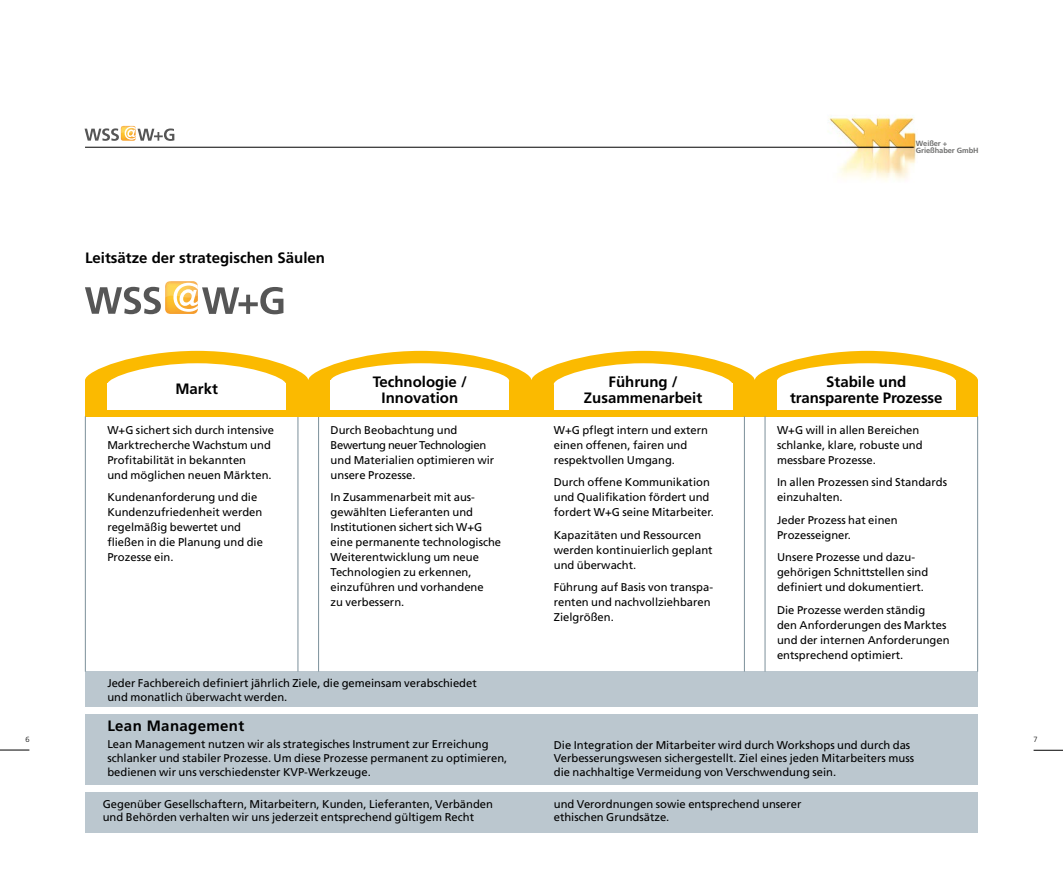
<style>
.page{position:relative;width:1063px;height:886px;background:#fff}
.page>*{position:absolute;margin:0;border:0;box-sizing:border-box;transform-origin:0 0}
.t1{font:700 15px/16.2px "Frutiger LT Std";color:#000;text-align:center}
.t2{font:700 15px "Frutiger LT Std";letter-spacing:.025em;color:#000}
.t3{font:11.25px/15px "Frutiger LT Std";color:#000}
.t4{font:700 7.5px/7.5px "Frutiger";letter-spacing:-.01em;color:#6f6f6e}
.t5{font:300 7.5px "Frutiger LT Std";color:#000}
</style>
<div class="page">
<svg style="left:0;top:750px;width:29px;height:1px"></svg>
<svg style="left:1034px;top:750px;width:29px;height:1px"></svg>
<div style="left:85px;top:671px;width:893px;height:36px;background:#bbc7cf"></div>
<hr style="left:298px;top:416px;width:1px;height:255px;background:#7c909a">
<hr style="left:318px;top:416px;width:1px;height:255px;background:#7c909a">
<img style="left:810px;top:115px;width:107px;height:66px">
<hr style="left:85px;top:147px;width:829px;height:1px;background:#000">
<svg style="left:85px;top:126px;width:89px;height:15px"></svg>
<div style="left:85px;top:380px;width:223px;height:36px;background:#fbba00"></div>
<div style="left:107px;top:384px;width:179px;height:26px;background:#fff"></div>
<div style="left:308px;top:380px;width:223px;height:36px;background:#fbba00"></div>
<div style="left:331px;top:380px;width:178px;height:30px;background:#fff"></div>
<div style="left:531px;top:380px;width:224px;height:36px;background:#fbba00"></div>
<div style="left:554px;top:384px;width:178px;height:26px;background:#fff"></div>
<div style="left:755px;top:380px;width:223px;height:36px;background:#fbba00"></div>
<svg style="left:85px;top:351px;width:893px;height:47px"></svg>
<div style="left:777px;top:380px;width:179px;height:30px;background:#fff"></div>
<hr style="left:85px;top:416px;width:1px;height:255px;background:#7c909a">
<hr style="left:744px;top:416px;width:1px;height:255px;background:#7c909a">
<hr style="left:765px;top:416px;width:1px;height:255px;background:#7c909a">
<hr style="left:977px;top:416px;width:1px;height:255px;background:#7c909a">
<svg style="left:85px;top:281px;width:198px;height:33px"></svg>
<div style="left:85px;top:714px;width:893px;height:71px;background:#bbc7cf"></div>
<div style="left:85px;top:792px;width:893px;height:41px;background:#bbc7cf"></div>
<h1 class="t1" style="left:85px;top:250px;width:242px">Leitsätze der strategischen Säulen</h1>
<p class="t4" style="left:916px;top:139px;width:64px">Weißer +<br>Grießhaber GmbH</p>
<h1 class="t1" style="left:175px;top:381px;width:44px">Markt</h1>
<h1 class="t1" style="left:373px;top:374px;width:96px">Technologie /<br>Innovation</h1>
<h1 class="t1" style="left:584px;top:374px;width:120px">Führung /<br>Zusammenarbeit</h1>
<h1 class="t1" style="left:790px;top:374px;width:154px">Stabile und transparente Prozesse</h1>
<p class="t3" style="left:107px;top:422px;width:168px">W+G sichert sich durch intensive<br>Marktrecherche Wachstum und<br>Profitabilität in bekannten<br>und möglichen neuen Märkten.</p>
<p class="t3" style="left:107px;top:490px;width:157px">Kundenanforderung und die<br>Kundenzufriedenheit werden regelmäßig bewertet und fließen in die Planung und die<br>Prozesse ein.</p>
<p class="t3" style="left:331px;top:422px;width:165px">Durch Beobachtung und<br>Bewertung neuer Technologien und Materialien optimieren wir unsere Prozesse.</p>
<p class="t3" style="left:331px;top:490px;width:172px">In Zusammenarbeit mit aus&shy;gewählten Lieferanten und<br>Institutionen sichert sich W+G eine permanente technologische<br>Weiterentwicklung um neue<br>Technologien zu erkennen, einzuführen und vorhandene<br>zu verbessern.</p>
<p class="t3" style="left:107px;top:676px;width:371px;line-height:13.8px">Jeder Fachbereich definiert jährlich Ziele, die gemeinsam verabschiedet und monatlich überwacht werden.</p>
<p class="t3" style="left:554px;top:422px;width:156px">W+G pflegt intern und extern einen offenen, fairen und respektvollen Umgang.</p>
<p class="t3" style="left:554px;top:475px;width:162px">Durch offene Kommunikation und Qualifikation fördert und fordert W+G seine Mitarbeiter.</p>
<p class="t3" style="left:554px;top:527px;width:160px">Kapazitäten und Ressourcen werden kontinuierlich geplant und überwacht.</p>
<p class="t3" style="left:554px;top:580px;width:161px">Führung auf Basis von transpa&shy;renten und nachvollziehbaren<br>Zielgrößen.</p>
<p class="t3" style="left:777px;top:422px;width:147px">W+G will in allen Bereichen schlanke, klare, robuste und messbare Prozesse.</p>
<p class="t3" style="left:777px;top:475px;width:172px">In allen Prozessen sind Standards einzuhalten.</p>
<p class="t3" style="left:777px;top:512px;width:122px">Jeder Prozess hat einen<br>Prozesseigner.</p>
<p class="t3" style="left:777px;top:550px;width:153px">Unsere Prozesse und dazu&shy;gehörigen Schnittstellen sind definiert und dokumentiert.</p>
<p class="t3" style="left:777px;top:602px;width:174px">Die Prozesse werden ständig<br>den Anforderungen des Marktes und der internen Anforderungen entsprechend optimiert.</p>
<h1 class="t2" style="left:107px;top:717px;width:138px">Lean Management</h1>
<p class="t3" style="left:107px;top:737px;width:402px;line-height:13.8px">Lean Management nutzen wir als strategisches Instrument zur Erreichung schlanker und stabiler Prozesse. Um diese Prozesse permanent zu optimieren, bedienen wir uns verschiedenster KVP-Werkzeuge.</p>
<p class="t3" style="left:103px;top:797px;width:392px;line-height:13.8px">Gegenüber Gesellschaftern, Mitarbeitern, Kunden, Lieferanten, Verbänden und Behörden verhalten wir uns jederzeit entsprechend gültigem Recht</p>
<p class="t5" style="left:25px;top:735px;width:6px">6</p>
<p class="t5" style="left:1034px;top:735px;width:6px">7</p>
<p class="t3" style="left:554px;top:738px;width:362px;line-height:13.8px">Die Integration der Mitarbeiter wird durch Workshops und durch das<br>Verbesserungswesen sichergestellt. Ziel eines jeden Mitarbeiters muss die nachhaltige Vermeidung von Verschwendung sein.</p>
<p class="t3" style="left:554px;top:797px;width:249px;line-height:13.8px">und Verordnungen sowie entsprechend unserer ethischen Grundsätze.</p>
</div>
